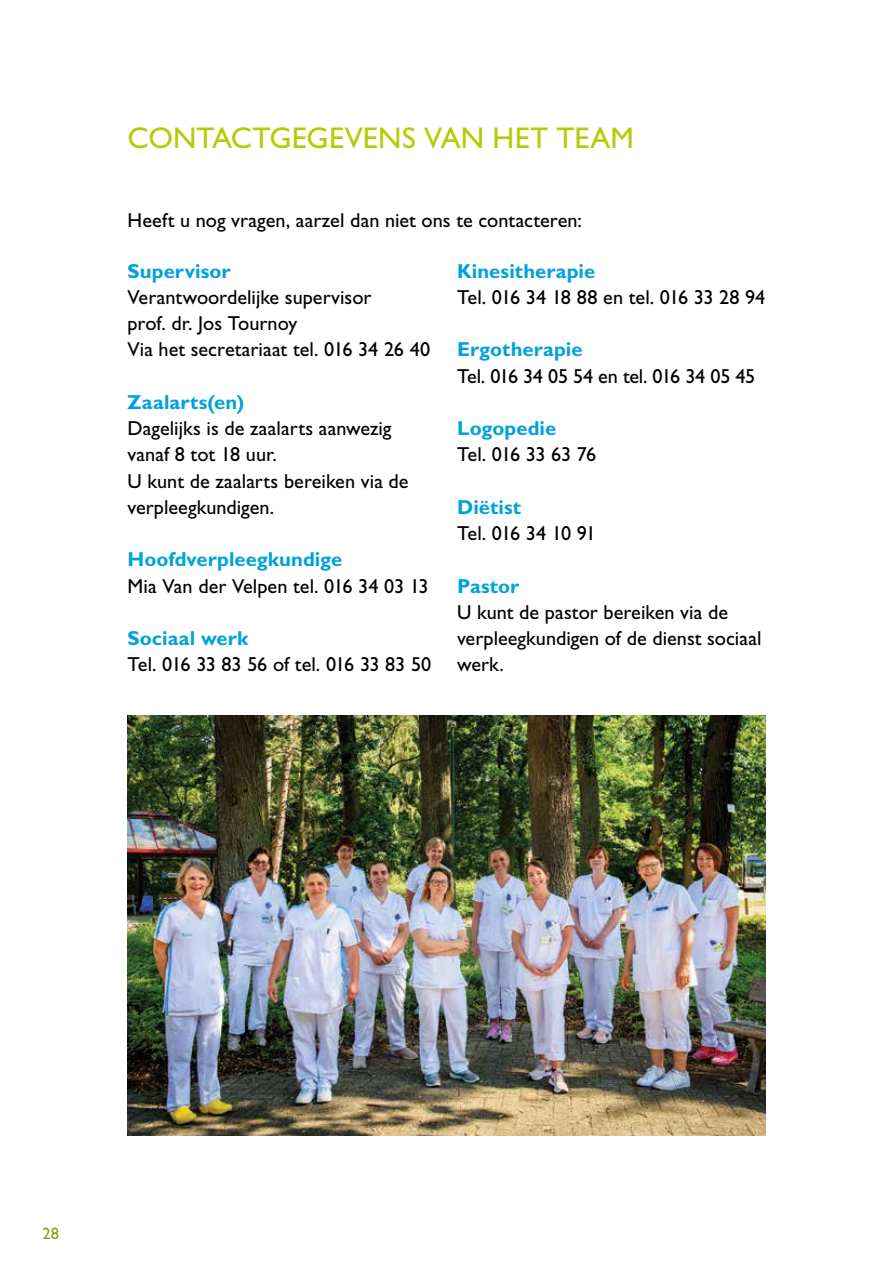
<style>
.page{position:relative;width:893px;height:1263px;background:#fff}
.page>*{position:absolute;margin:0;border:0;box-sizing:border-box;transform-origin:0 0}
.t1{font:30px "Gill Sans Std";letter-spacing:.005em;color:#b4cc04}
.t2{font:20.25px/26.2px "Gill Sans Std";color:#000}
.t3{font:700 20.25px "Gill Sans Std";letter-spacing:.005em;color:#00a2dc}
.t4{font:20.25px "Gill Sans Std";letter-spacing:-.045em;color:#000}
.t5{font:16.5px "Gill Sans Std";color:#86a315}
</style>
<div class="page">
<img style="left:128px;top:716px;width:637px;height:419px">
<h1 class="t1" style="left:128px;top:121px;width:508px">CONTACTGEGEVENS VAN HET TEAM</h1>
<p class="t2" style="left:128px;top:207px;width:456px">Heeft u nog vragen, aarzel dan niet ons te contacteren:</p>
<p class="t3" style="left:128px;top:259px;width:104px">Supervisor</p>
<p class="t2" style="left:128px;top:284px;width:304px">Verantwoordelijke supervisor<br>prof. dr. Jos Tournoy<br>Via het secretariaat tel. 016 34 26 40</p>
<p class="t3" style="left:128px;top:390px;width:118px">Zaalarts(en)</p>
<p class="t2" style="left:128px;top:415px;width:283px">Dagelijks is de zaalarts aanwezig vanaf 8 tot 18 uur.<br>U kunt de zaalarts bereiken via de verpleegkundigen.</p>
<p class="t3" style="left:128px;top:547px;width:216px">Hoofdverpleegkundige</p>
<p class="t2" style="left:128px;top:573px;width:303px">Mia Van der Velpen tel. 016 34 03 13</p>
<p class="t3" style="left:128px;top:626px;width:122px">Sociaal werk</p>
<p class="t2" style="left:128px;top:651px;width:305px">Tel. 016 33 83 56 of tel. 016 33 83 50</p>
<p class="t3" style="left:457px;top:259px;width:140px">Kinesitherapie</p>
<p class="t2" style="left:457px;top:284px;width:310px">Tel. 016 34 18 88 en tel. 016 33 28 94</p>
<p class="t3" style="left:457px;top:337px;width:127px">Ergotherapie</p>
<p class="t2" style="left:457px;top:363px;width:300px">Tel. 016 34 05 54 en tel. 016 34 05 45</p>
<p class="t3" style="left:457px;top:416px;width:101px">Logopedie</p>
<p class="t4" style="left:457px;top:443px;width:141px">Tel. 016 33 63 76</p>
<p class="t3" style="left:457px;top:495px;width:65px">Diëtist</p>
<p class="t4" style="left:457px;top:522px;width:140px">Tel. 016 34 10 91</p>
<p class="t3" style="left:457px;top:574px;width:64px">Pastor</p>
<p class="t2" style="left:457px;top:599px;width:306px">U kunt de pastor bereiken via de verpleegkundigen of de dienst sociaal werk.</p>
<p class="t5" style="left:43px;top:1224px;width:18px">28</p>
</div>
